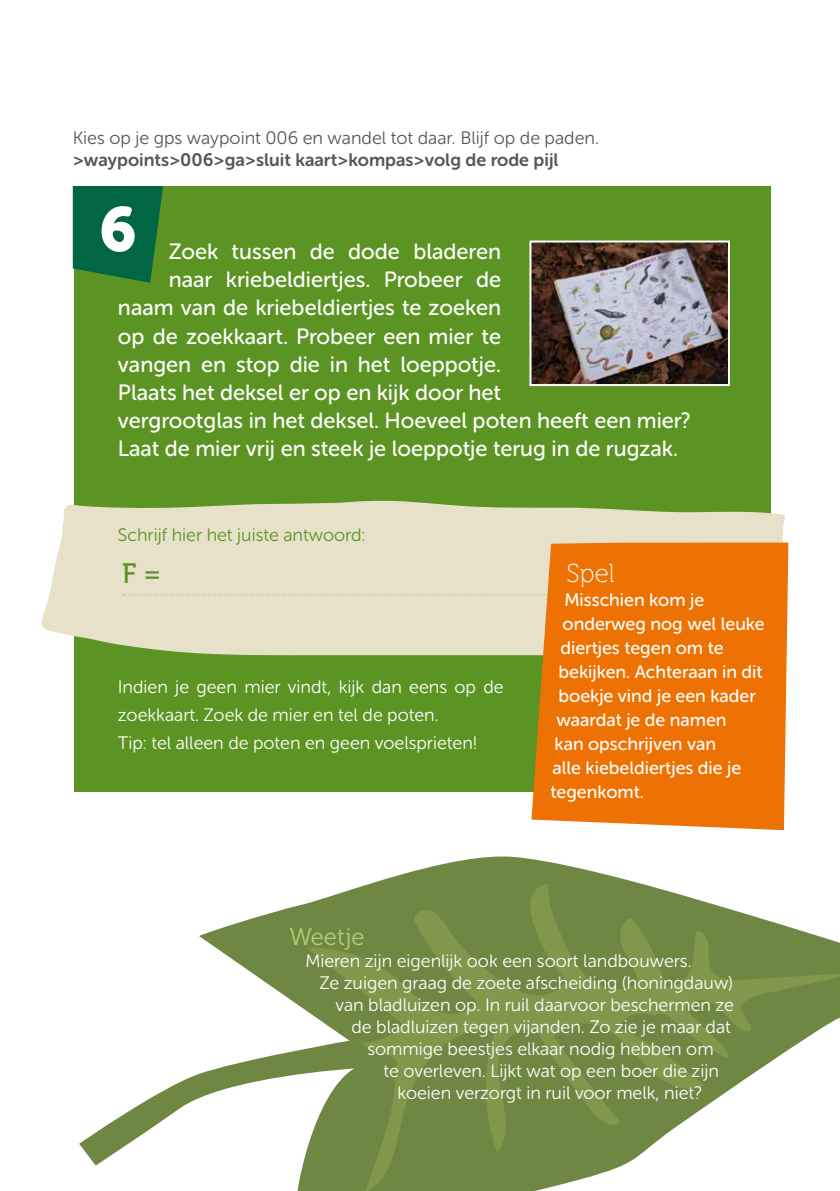
<style>
.page{position:relative;width:840px;height:1191px;background:#fff}
.page>*{position:absolute;margin:0;border:0;box-sizing:border-box;transform-origin:0 0}
.t1{font:62px "Museo Sans Rounded 900";color:#fff}
.t2{font:28px "Museo 500";color:#5c9424}
.t3{font:26px "Museo 100";color:#fff}
.t4{font:24px "Museo 300";color:#afd075}
.t5{font:22px "Museo Sans Rounded 500";color:#fff}
.t6{font:18px/28px "Museo Sans Rounded 300";color:#fff}
.t7{font:18px "Museo Sans Rounded 500";color:#fff}
.t8{font:18px "Museo Sans Rounded 300";color:#575756}
.t9{font:18px "Museo Sans Rounded 700";color:#575756}
.t10{font:18px "Museo Sans Rounded 300";color:#5c9424}
</style>
<div class="page">
<div style="left:74px;top:186px;width:696px;height:605px;background:#5c9424"></div>
<svg style="left:73px;top:186px;width:90px;height:97px;background:#0c6c40"></svg>
<img style="left:532px;top:243px;width:194px;height:140px">
<div style="left:529px;top:240px;width:200px;height:146px;border:2px solid #fff"></div>
<svg style="left:41px;top:500px;width:744px;height:156px;background:#dedcbe"></svg>
<svg style="left:122px;top:594px;width:409px;height:1px"></svg>
<svg style="left:79px;top:856px;width:559px;height:335px"></svg>
<svg style="left:306px;top:883px;width:533px;height:308px;fill:#6e8843"></svg>
<svg style="left:531px;top:542px;width:257px;height:288px;background:#ec790f"></svg>
<p class="t8" style="left:73px;top:128px;width:527px">Kies op je gps waypoint 006 en wandel tot daar. Blijf op de paden.</p>
<p class="t9" style="left:73px;top:149px;width:487px">&gt;waypoints&gt;006&gt;ga&gt;sluit kaart&gt;kompas&gt;volg de rode pijl</p>
<h1 class="t1" style="left:99px;top:194px;width:39px">6</h1>
<p class="t5" style="left:169px;top:240px;width:333px">Zoek tussen de dode bladeren</p>
<p class="t5" style="left:169px;top:268px;width:333px">naar kriebeldiertjes. Probeer de</p>
<p class="t5" style="left:118px;top:296px;width:384px">naam van de kriebeldiertjes te zoeken</p>
<p class="t5" style="left:118px;top:324px;width:384px">op de zoekkaart. Probeer een mier te</p>
<p class="t5" style="left:118px;top:352px;width:384px">vangen en stop die in het loeppotje.</p>
<p class="t5" style="left:118px;top:380px;width:384px">Plaats het deksel er op en kijk door het</p>
<p class="t5" style="left:118px;top:408px;width:574px">vergrootglas in het deksel. Hoeveel poten heeft een mier?</p>
<p class="t5" style="left:118px;top:436px;width:561px">Laat de mier vrij en steek je loeppotje terug in de rugzak.</p>
<p class="t10" style="left:118px;top:525px;width:249px">Schrijf hier het juiste antwoord:</p>
<h2 class="t2" style="left:122px;top:558px;width:41px">F =</h2>
<p class="t6" style="left:118px;top:673px;width:387px">Indien je geen mier vindt, kijk dan eens op de zoekkaart. Zoek de mier en tel de poten.<br>Tip: tel alleen de poten en geen voelsprieten!</p>
<h3 class="t3" style="left:566px;top:559px;width:50px">Spel</h3>
<p class="t7" style="left:564px;top:590px;width:141px">Misschien kom je</p>
<p class="t7" style="left:562px;top:614px;width:204px">onderweg nog wel leuke</p>
<p class="t7" style="left:560px;top:638px;width:164px">diertjes tegen om te</p>
<p class="t7" style="left:558px;top:662px;width:205px">bekijken. Achteraan in dit</p>
<p class="t7" style="left:558px;top:686px;width:199px">boekje vind je een kader</p>
<p class="t7" style="left:556px;top:710px;width:171px">waardat je de namen</p>
<p class="t7" style="left:554px;top:734px;width:163px">kan opschrijven van</p>
<p class="t7" style="left:552px;top:758px;width:190px">alle kiebeldiertjes die je</p>
<p class="t7" style="left:550px;top:782px;width:95px">tegenkomt.</p>
<h3 class="t4" style="left:289px;top:923px;width:77px">Weetje</h3>
<p class="t6" style="left:305px;top:946px;width:387px">Mieren zijn eigenlijk ook een soort landbouwers.</p>
<p class="t6" style="left:319px;top:968px;width:415px">Ze zuigen graag de zoete afscheiding (honingdauw)</p>
<p class="t6" style="left:335px;top:990px;width:400px">van bladluizen op. In ruil daarvoor beschermen ze</p>
<p class="t6" style="left:351px;top:1012px;width:381px">de bladluizen tegen vijanden. Zo zie je maar dat</p>
<p class="t6" style="left:367px;top:1034px;width:347px">sommige beestjes elkaar nodig hebben om</p>
<p class="t6" style="left:383px;top:1056px;width:337px">te overleven. Lijkt wat op een boer die zijn</p>
<p class="t6" style="left:397px;top:1078px;width:306px">koeien verzorgt in ruil voor melk, niet?</p>
</div>
